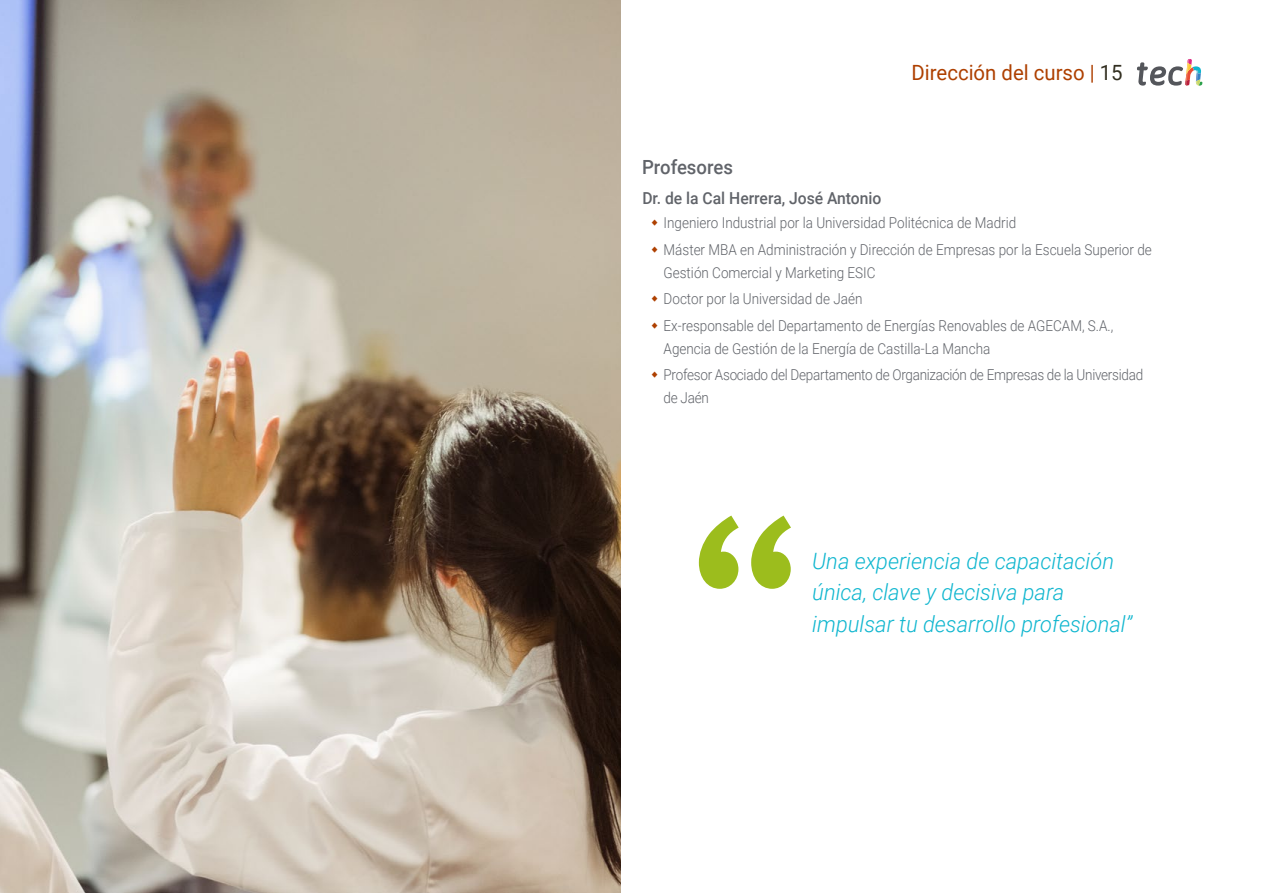
<style>
.page{position:relative;width:1263px;height:893px;background:#fff}
.page>*{position:absolute;margin:0;border:0;box-sizing:border-box;transform-origin:0 0}
.t1{font:italic 300 22.5px/31.5px "Roboto";color:#0fb6cf}
.t2{font:21px "Roboto";color:#ae4000}
.t3{font:500 19.5px "Roboto";color:#61646a;scale:.95 1}
.t4{font:500 16.5px "Roboto";color:#61646a;scale:.95 1}
.t5{font:300 15px/26.7px "Roboto";color:#61646a;scale:.9 1}
.t6{font:300 15px/26.7px "Roboto";letter-spacing:-.02em;color:#61646a;scale:.9 1}
.s1{color:#312e20}
</style>
<div class="page">
<svg style="left:1137px;top:59px;width:65px;height:27px"></svg>
<img style="left:0;top:0;width:621px;height:893px">
<svg style="left:699px;top:516px;width:92px;height:73px"></svg>
<h2 class="t2" style="left:911px;top:57px;width:213px">Dirección del curso | <span class="s1">15</span></h2>
<h3 class="t3" style="left:642px;top:154px;width:97px">Profesores</h3>
<p class="t4" style="left:642px;top:186px;width:253px">Dr. de la Cal Herrera, José Antonio</p>
<p class="t5" style="left:664px;top:209px;width:544px">Ingeniero Industrial por la Universidad Politécnica de Madrid<br>Máster MBA en Administración y Dirección de Empresas por la Escuela Superior de</p>
<p class="t5" style="left:664px;top:258px;width:501px">Gestión Comercial y Marketing ESIC<br>Doctor por la Universidad de Jaén<br>Ex-responsable del Departamento de Energías Renovables de AGECAM, S.A.,</p>
<p class="t6" style="left:664px;top:334px;width:534px">Agencia de Gestión de la Energía de Castilla-La Mancha<br>Profesor Asociado del Departamento de Organización de Empresas de la Universidad</p>
<p class="t5" style="left:664px;top:384px;width:52px">de Jaén</p>
<h1 class="t1" style="left:812px;top:544px;width:321px">Una experiencia de capacitación única, clave y decisiva para impulsar tu desarrollo profesional”</h1>
</div>
